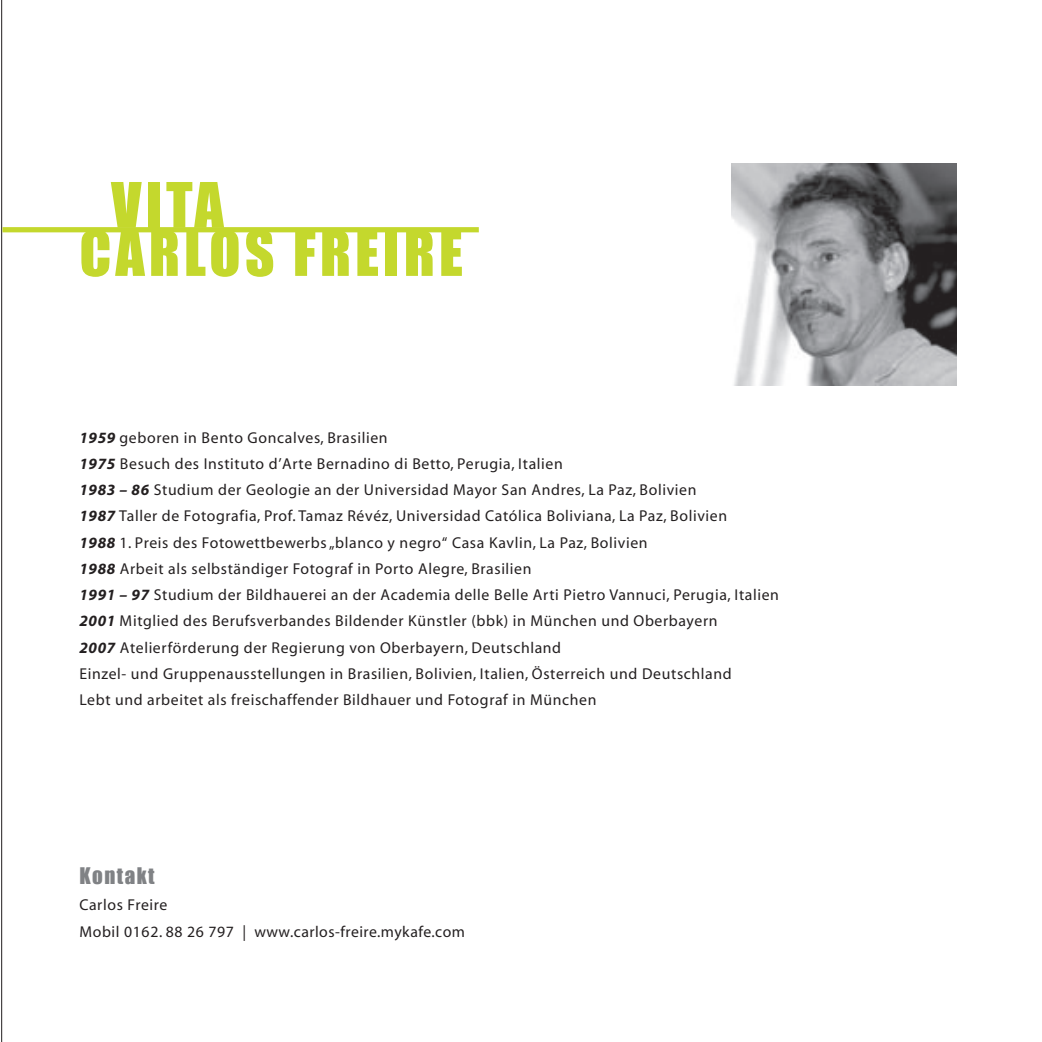
<style>
.page{position:relative;width:1042px;height:1042px;background:#fff}
.page>*{position:absolute;margin:0;border:0;box-sizing:border-box;transform-origin:0 0}
.t1{font:57.75px "Impact";letter-spacing:.07em;color:#c4d82d}
.t2{font:21px "Impact";letter-spacing:.07em;color:#808285}
.t3{font:15.75px "Myriad";letter-spacing:.04em;color:#231f20}
.s1{font-weight:700;font-style:italic}
</style>
<div class="page">
<div style="left:2px;top:227px;width:477px;height:5px;background:#c4d82d"></div>
<img style="left:731px;top:163px;width:226px;height:222px">
<p class="t1" style="left:111px;top:169px;width:114px">VITA</p>
<p class="t1" style="left:79px;top:218px;width:385px">CARLOS FREIRE</p>
<p class="t3" style="left:79px;top:429px;width:310px"><span class="s1">1959</span> geboren in Bento Goncalves, Brasilien</p>
<p class="t3" style="left:79px;top:456px;width:485px"><span class="s1">1975</span> Besuch des Instituto d’Arte Bernadino di Betto, Perugia, Italien</p>
<p class="t3" style="left:79px;top:482px;width:619px"><span class="s1">1983 – 86</span> Studium der Geologie an der Universidad Mayor San Andres, La Paz, Bolivien</p>
<p class="t3" style="left:79px;top:508px;width:649px"><span class="s1">1987</span> Taller de Fotografia, Prof. Tamaz Révéz, Universidad Católica Boliviana, La Paz, Bolivien</p>
<p class="t3" style="left:79px;top:534px;width:570px"><span class="s1">1988</span> 1. Preis des Fotowettbewerbs „blanco y negro“ Casa Kavlin, La Paz, Bolivien</p>
<p class="t3" style="left:79px;top:561px;width:454px"><span class="s1">1988</span> Arbeit als selbständiger Fotograf in Porto Alegre, Brasilien</p>
<p class="t3" style="left:79px;top:587px;width:701px"><span class="s1">1991 – 97</span> Studium der Bildhauerei an der Academia delle Belle Arti Pietro Vannuci, Perugia, Italien</p>
<p class="t3" style="left:79px;top:613px;width:640px"><span class="s1">2001</span> Mitglied des Berufsverbandes Bildender Künstler (bbk) in München und Oberbayern</p>
<p class="t3" style="left:79px;top:639px;width:483px"><span class="s1">2007</span> Atelierförderung der Regierung von Oberbayern, Deutschland</p>
<p class="t3" style="left:79px;top:666px;width:654px">Einzel- und Gruppenausstellungen in Brasilien, Bolivien, Italien, Österreich und Deutschland</p>
<p class="t3" style="left:79px;top:692px;width:518px">Lebt und arbeitet als freischaffender Bildhauer und Fotograf in München</p>
<p class="t2" style="left:79px;top:863px;width:77px">Kontakt</p>
<p class="t3" style="left:79px;top:897px;width:90px">Carlos Freire</p>
<p class="t3" style="left:79px;top:923px;width:387px">Mobil 0162. 88 26 797 | www.carlos-freire.mykafe.com</p>
</div>
